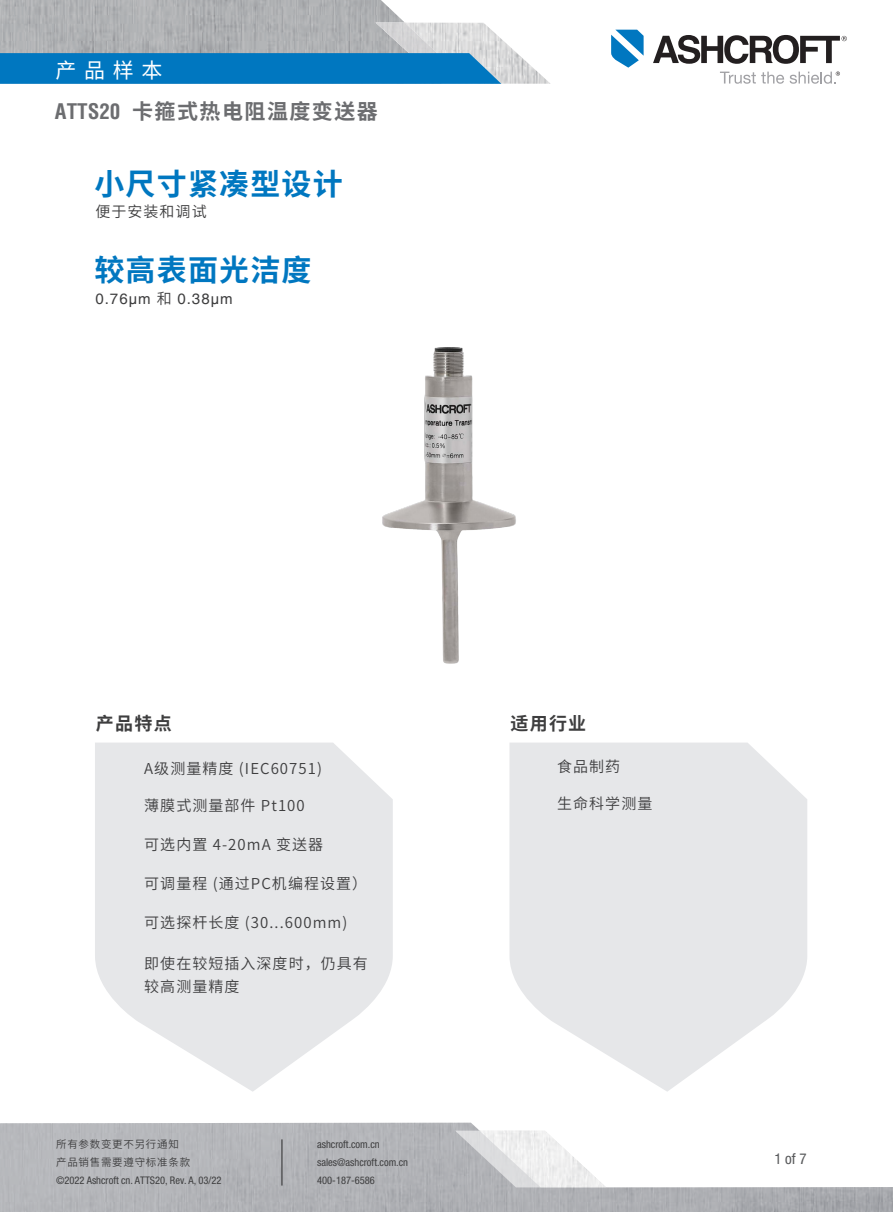
<style>
.page{position:relative;width:893px;height:1212px;background:#fff}
.page>*{position:absolute;margin:0;border:0;box-sizing:border-box;transform-origin:0 0}
.t1{font:700 30px "Source Han Sans CN";letter-spacing:.04em;color:#0077c0}
.t2{font:700 21px/41.8px "Source Han Sans CN";letter-spacing:.07em;color:#6c6d70}
.t3{font:700 18px "Source Han Sans CN";letter-spacing:.06em;color:#3e3e3f}
.t4{font:15px/22.6px "Source Han Sans CN";letter-spacing:.07em;color:#3e3e3f}
.t5{font:15px "Helvetica";letter-spacing:.07em;color:#3e3e3f}
.t6{font:condensed 15px "Helvetica Neue LT Pro";color:#57585a}
.t7{font:condensed 10.5px/18px "Helvetica Neue LT Pro";color:#3e3e3f}
.t8{font:10.5px/17.2px "Source Han Sans CN";letter-spacing:.07em;color:#3e3e3f}
.s1{font-weight:400;color:#fff}
.s2{font-family:"Helvetica";font-stretch:condensed}
.s3{font-family:"Source Han Sans CN"}
</style>
<div class="page">
<img style="left:0;top:0;width:442px;height:23px">
<svg style="left:720px;top:72px;width:64px;height:12px"></svg>
<svg style="left:611px;top:30px;width:33px;height:38px"></svg>
<svg style="left:653px;top:35px;width:194px;height:29px"></svg>
<svg style="left:0;top:23px;width:550px;height:61px;background:#6ba1c2"></svg>
<svg style="left:790px;top:71px;width:50px;height:13px"></svg>
<svg style="left:0;top:1123px;width:893px;height:89px;fill:#b5b7bb"></svg>
<svg style="left:455px;top:1130px;width:151px;height:57px"></svg>
<hr style="left:281px;top:1139px;width:2px;height:46px;background:#3e3e3f">
<svg style="left:95px;top:742px;width:298px;height:350px;fill:#e6e7e9"></svg>
<svg style="left:509px;top:742px;width:298px;height:350px;fill:#e6e7e9"></svg>
<img style="left:246px;top:347px;width:410px;height:470px">
<h2 class="t2" style="left:55px;top:49px;width:324px"><span class="s1">产 品 样 本<br></span><span class="s2">ATTS20</span> 卡箍式热电阻温度变送器</h2>
<h1 class="t1" style="left:94px;top:167px;width:250px">小尺寸紧凑型设计</h1>
<p class="t4" style="left:95px;top:200px;width:113px">便于安装和调试</p>
<h1 class="t1" style="left:94px;top:253px;width:219px">较高表面光洁度</h1>
<p class="t5" style="left:95px;top:290px;width:139px">0.76µm <span class="s3">和</span> 0.38µm</p>
<p class="t3" style="left:96px;top:713px;width:77px">产品特点</p>
<p class="t4" style="left:144px;top:757px;width:179px">A级测量精度 (IEC60751)</p>
<p class="t4" style="left:144px;top:794px;width:162px">薄膜式测量部件 Pt100</p>
<p class="t4" style="left:144px;top:833px;width:181px">可选内置 4-20mA 变送器</p>
<p class="t4" style="left:144px;top:872px;width:224px">可调量程 (通过PC机编程设置）</p>
<p class="t4" style="left:144px;top:911px;width:205px">可选探杆长度 (30...600mm)</p>
<p class="t4" style="left:144px;top:952px;width:225px">即使在较短插入深度时，仍具有较高测量精度</p>
<p class="t8" style="left:56px;top:1136px;width:136px">所有参数变更不另行通知产品销售需要遵守标准条款</p>
<p class="t7" style="left:56px;top:1171px;width:167px">©2022 Ashcroft cn. ATTS20, Rev. A, 03/22</p>
<p class="t7" style="left:317px;top:1135px;width:92px">ashcroft.com.cn sales@ashcroft.com.cn<br>400-187-6586</p>
<p class="t3" style="left:510px;top:713px;width:77px">适用行业</p>
<p class="t4" style="left:557px;top:756px;width:65px">食品制药</p>
<p class="t4" style="left:557px;top:792px;width:97px">生命科学测量</p>
<p class="t6" style="left:774px;top:1150px;width:34px">1 of 7</p>
</div>
